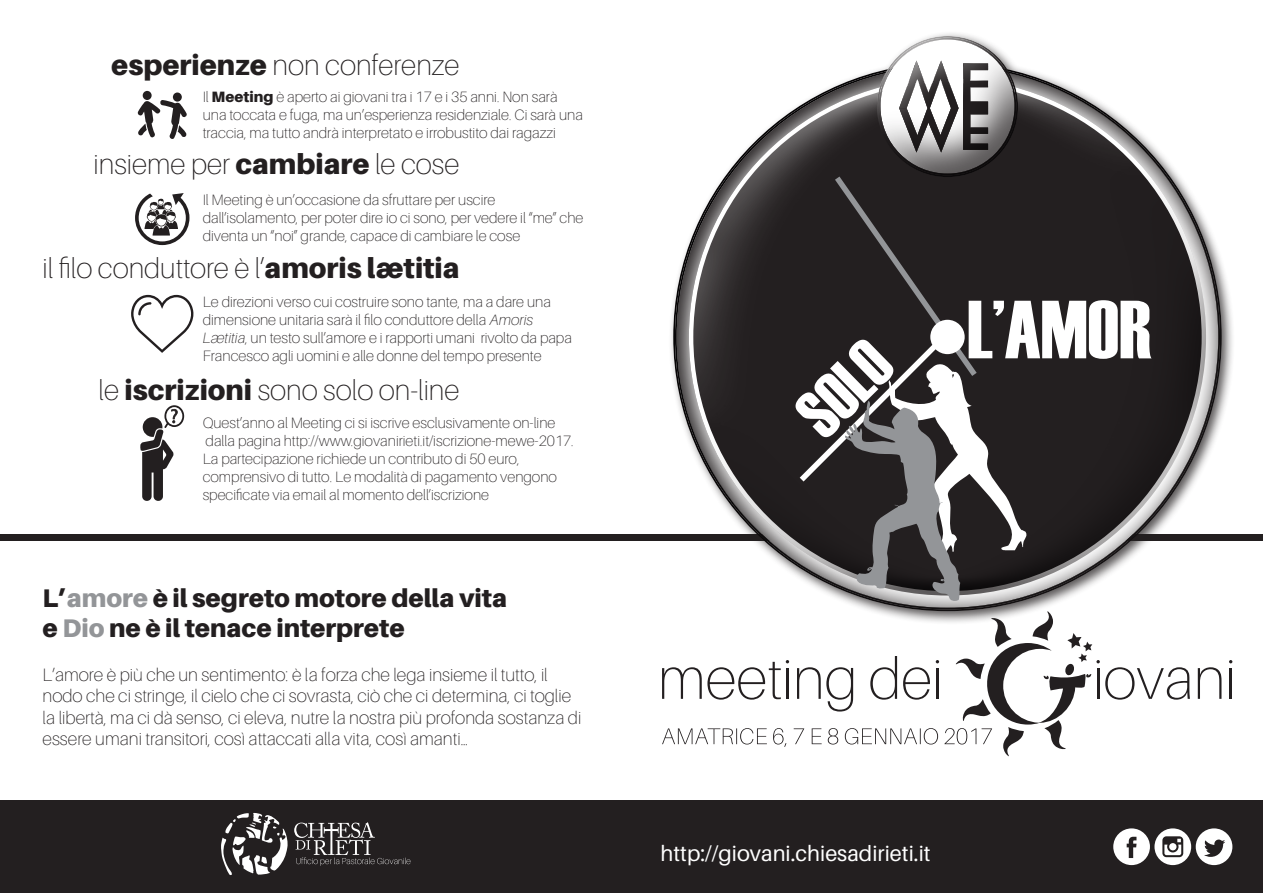
<style>
.page{position:relative;width:1263px;height:893px;background:#fff}
.page>*{position:absolute;margin:0;border:0;box-sizing:border-box;transform-origin:0 0}
.t1{font:100 28.5px "Aileron";color:#231f20}
.t2{font:900 25.5px/30.6px "Aileron";color:#231f20}
.t3{font:21.9px "Aileron";color:#fff}
.t4{font:100 18px/21.6px "Aileron";color:#231f20}
.t5{font:100 15px/18px "Aileron";color:#231f20}
.s1{font-weight:900}
.s2{font-style:italic}
.s3{color:#939598}
</style>
<div class="page">
<div style="left:0;top:800px;width:1263px;height:93px;background:#231f20"></div>
<svg style="left:1113px;top:828px;width:119px;height:37px"></svg>
<svg style="left:1198px;top:667px;width:23px;height:32px"></svg>
<hr style="left:1229px;top:668px;width:3px;height:31px;background:#231f20">
<svg style="left:662px;top:624px;width:528px;height:132px"></svg>
<svg style="left:221px;top:813px;width:67px;height:62px"></svg>
<svg style="left:294px;top:822px;width:116px;height:44px"></svg>
<div style="left:143px;top:91px;width:9px;height:9px;background:#231f20;border-radius:50%"></div>
<svg style="left:137px;top:100px;width:50px;height:39px"></svg>
<div style="left:173px;top:93px;width:9px;height:9px;background:#231f20;border-radius:50%"></div>
<svg style="left:135px;top:193px;width:54px;height:52px"></svg>
<svg style="left:131px;top:295px;width:63px;height:58px"></svg>
<svg style="left:140px;top:405px;width:44px;height:96px"></svg>
<div style="left:668px;top:30px;width:567px;height:594px;background:#231f20;opacity:.75"></div>
<svg style="left:672px;top:62px;width:550px;height:549px"></svg>
<div style="left:688px;top:78px;width:511px;height:373px;background:#fff"></div>
<div style="left:688px;top:162px;width:518px;height:434px;background:#231f20;opacity:.75"></div>
<svg style="left:794px;top:36px;width:358px;height:566px"></svg>
<div style="left:875px;top:37px;width:143px;height:141px;background:#231f20;opacity:.75"></div>
<h1 class="t1" style="left:111px;top:50px;width:350px"><span class="s1">esperienze</span> non conferenze</h1>
<p class="t5" style="left:203px;top:88px;width:382px">Il <span class="s1">Meeting</span> è aperto ai giovani tra i 17 e i 35 anni. Non sarà una toccata e fuga, ma un’esperienza residenziale. Ci sarà una traccia, ma tutto andrà interpretato e irrobustito dai ragazzi</p>
<h1 class="t1" style="left:94px;top:149px;width:367px">insieme per <span class="s1">cambiare</span> le cose</h1>
<p class="t5" style="left:203px;top:191px;width:382px">Il Meeting è un’occasione da sfruttare per uscire dall’isolamento, per poter dire io ci sono, per vedere il “me” che diventa un “noi” grande, capace di cambiare le cose</p>
<h1 class="t1" style="left:43px;top:252px;width:418px">il filo conduttore è l’<span class="s1">amoris lætitia</span></h1>
<p class="t5" style="left:203px;top:293px;width:371px">Le direzioni verso cui costruire sono tante, ma a dare una dimensione unitaria sarà il filo conduttore della <span class="s2">Amoris Lætitia</span>, un testo sull’amore e i rapporti umani rivolto da papa Francesco agli uomini e alle donne del tempo presente</p>
<h1 class="t1" style="left:99px;top:374px;width:362px">le <span class="s1">iscrizioni</span> sono solo on-line</h1>
<p class="t5" style="left:203px;top:414px;width:373px">Quest’anno al Meeting ci si iscrive esclusivamente on-line dalla pagina http://www.giovanirieti.it/iscrizione-mewe-2017.<br>La partecipazione richiede un contributo di 50 euro, comprensivo di tutto. Le modalità di pagamento vengono specificate via email al momento dell’iscrizione</p>
<h2 class="t2" style="left:43px;top:582px;width:466px">L’<span class="s3">amore</span> è il segreto motore della vita e <span class="s3">Dio</span> ne è il tenace interprete</h2>
<p class="t4" style="left:43px;top:664px;width:540px">L’amore è più che un sentimento: è la forza che lega insieme il tutto, il nodo che ci stringe, il cielo che ci sovrasta, ciò che ci determina, ci toglie la libertà, ma ci dà senso, ci eleva, nutre la nostra più profonda sostanza di essere umani transitori, così attaccati alla vita, così amanti…</p>
<h3 class="t3" style="left:660px;top:841px;width:272px">http://giovani.chiesadirieti.it</h3>
</div>
